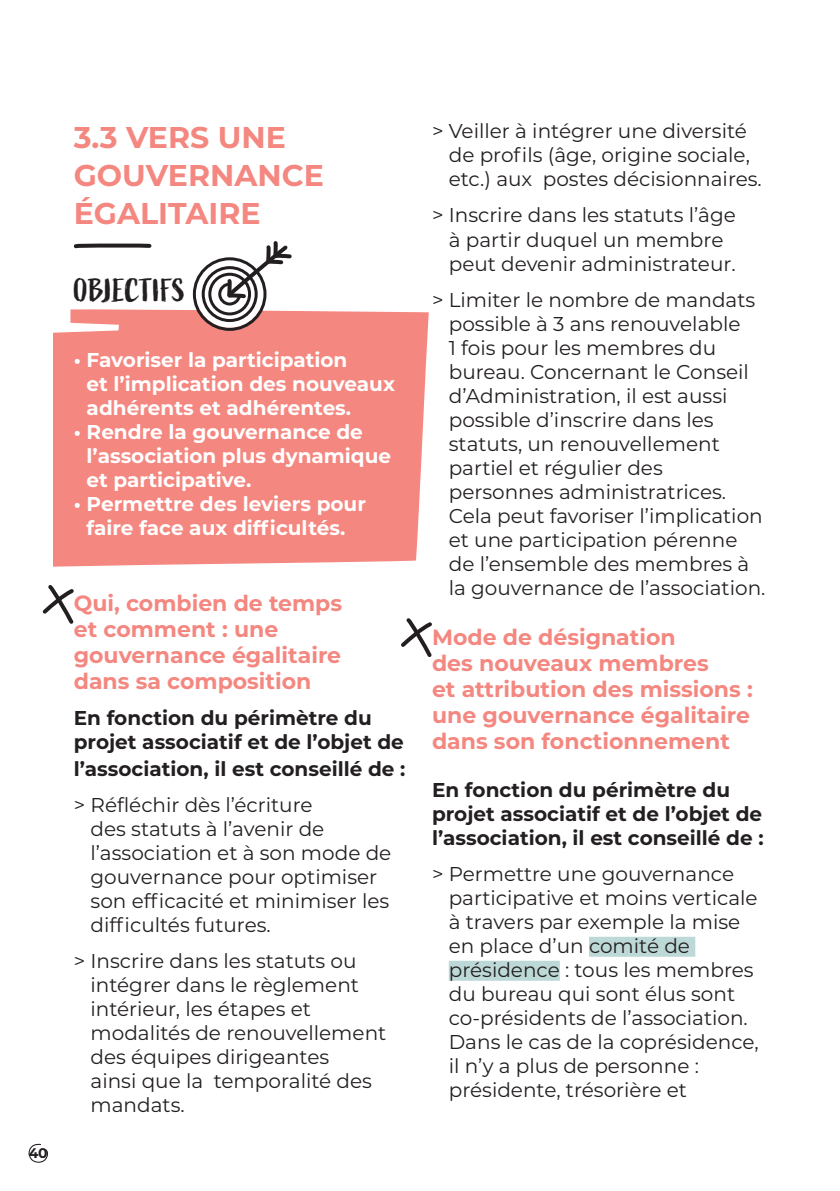
<style>
.page{position:relative;width:840px;height:1191px;background:#fff}
.page>*{position:absolute;margin:0;border:0;box-sizing:border-box;transform-origin:0 0}
.t1{font:32px "Active";letter-spacing:-.01em;color:#231f20}
.t2{font:700 30px/38px "Montserrat";color:#f48780}
.t3{font:700 22px/26px "Montserrat";color:#f48780}
.t4{font:20px/24px "Montserrat";color:#231f20}
.t5{font:700 20px/24px "Montserrat";color:#fff}
.t6{font:700 20px/24px "Montserrat";color:#231f20}
.t7{font:700 14px "Montserrat";color:#231f20}
</style>
<div class="page">
<svg style="left:28px;top:1143px;width:21px;height:20px"></svg>
<div style="left:53px;top:309px;width:375px;height:257px;background:#f48780"></div>
<svg style="left:196px;top:260px;width:67px;height:68px"></svg>
<div style="left:193px;top:257px;width:73px;height:74px;border:3px solid #231f20;border-radius:50%"></div>
<div style="left:201px;top:266px;width:56px;height:56px;border:3px solid #231f20;border-radius:50%"></div>
<div style="left:208px;top:273px;width:43px;height:42px;border:3px solid #231f20;border-radius:50%"></div>
<svg style="left:217px;top:241px;width:75px;height:66px"></svg>
<svg style="left:73px;top:243px;width:79px;height:6px"></svg>
<div style="left:588px;top:936px;width:107px;height:20px;background:#bdd9d7"></div>
<div style="left:448px;top:960px;width:111px;height:20px;background:#bdd9d7"></div>
<svg style="left:42px;top:585px;width:32px;height:39px"></svg>
<svg style="left:401px;top:618px;width:31px;height:39px"></svg>
<p class="t7" style="left:29px;top:1143px;width:21px">40</p>
<h2 class="t2" style="left:74px;top:117px;width:251px">3.3 VERS UNE<br>GOUVERNANCE<br>ÉGALITAIRE</h2>
<h1 class="t1" style="left:74px;top:272px;width:113px">OBJECTIFS</h1>
<p class="t5" style="left:87px;top:347px;width:310px;text-indent:-13px">• Favoriser la participation<br>et l’implication des nouveaux adhérents et adhérentes.</p>
<p class="t5" style="left:87px;top:419px;width:306px;text-indent:-13px">• Rendre la gouvernance de l’association plus dynamique et participative.</p>
<p class="t5" style="left:74px;top:491px;width:293px;text-align:center">• Permettre des leviers pour faire face aux difficultés.</p>
<p class="t3" style="left:74px;top:589px;width:270px">Qui, combien de temps et comment : une gouvernance égalitaire dans sa composition</p>
<p class="t6" style="left:74px;top:705px;width:331px">En fonction du périmètre du projet associatif et de l’objet de</p>
<p class="t6" style="left:74px;top:755px;width:333px">l’association, il est conseillé de :</p>
<p class="t4" style="left:90px;top:791px;width:302px;text-indent:-17px">&gt; Réfléchir dès l’écriture<br>des statuts à l’avenir de l’association et à son mode de gouvernance pour optimiser son efficacité et minimiser les difficultés futures.</p>
<p class="t4" style="left:90px;top:947px;width:297px;text-indent:-17px">&gt; Inscrire dans les statuts ou intégrer dans le règlement intérieur, les étapes et modalités de renouvellement des équipes dirigeantes<br>ainsi que la temporalité des mandats.</p>
<p class="t4" style="left:448px;top:119px;width:314px;text-indent:-17px">&gt; Veiller à intégrer une diversité de profils (âge, origine sociale, etc.) aux postes décisionnaires.</p>
<p class="t4" style="left:448px;top:203px;width:288px;text-indent:-17px">&gt; Inscrire dans les statuts l’âge à partir duquel un membre peut devenir administrateur.</p>
<p class="t4" style="left:448px;top:287px;width:318px;text-indent:-17px">&gt; Limiter le nombre de mandats possible à 3 ans renouvelable<br>1 fois pour les membres du bureau. Concernant le Conseil d’Administration, il est aussi possible d’inscrire dans les statuts, un renouvellement partiel et régulier des personnes administratrices.<br>Cela peut favoriser l’implication et une participation pérenne de l’ensemble des membres à la gouvernance de l’association.</p>
<p class="t3" style="left:432px;top:623px;width:322px">Mode de désignation<br>des nouveaux membres<br>et attribution des missions : une gouvernance égalitaire dans son fonctionnement</p>
<p class="t6" style="left:432px;top:776px;width:333px">En fonction du périmètre du projet associatif et de l’objet de l’association, il est conseillé de :</p>
<p class="t4" style="left:448px;top:861px;width:311px;text-indent:-17px">&gt; Permettre une gouvernance participative et moins verticale à travers par exemple la mise en place d’un comité de présidence : tous les membres du bureau qui sont élus sont co-présidents de l’association.<br>Dans le cas de la coprésidence, il n’y a plus de personne : présidente, trésorière et</p>
</div>
